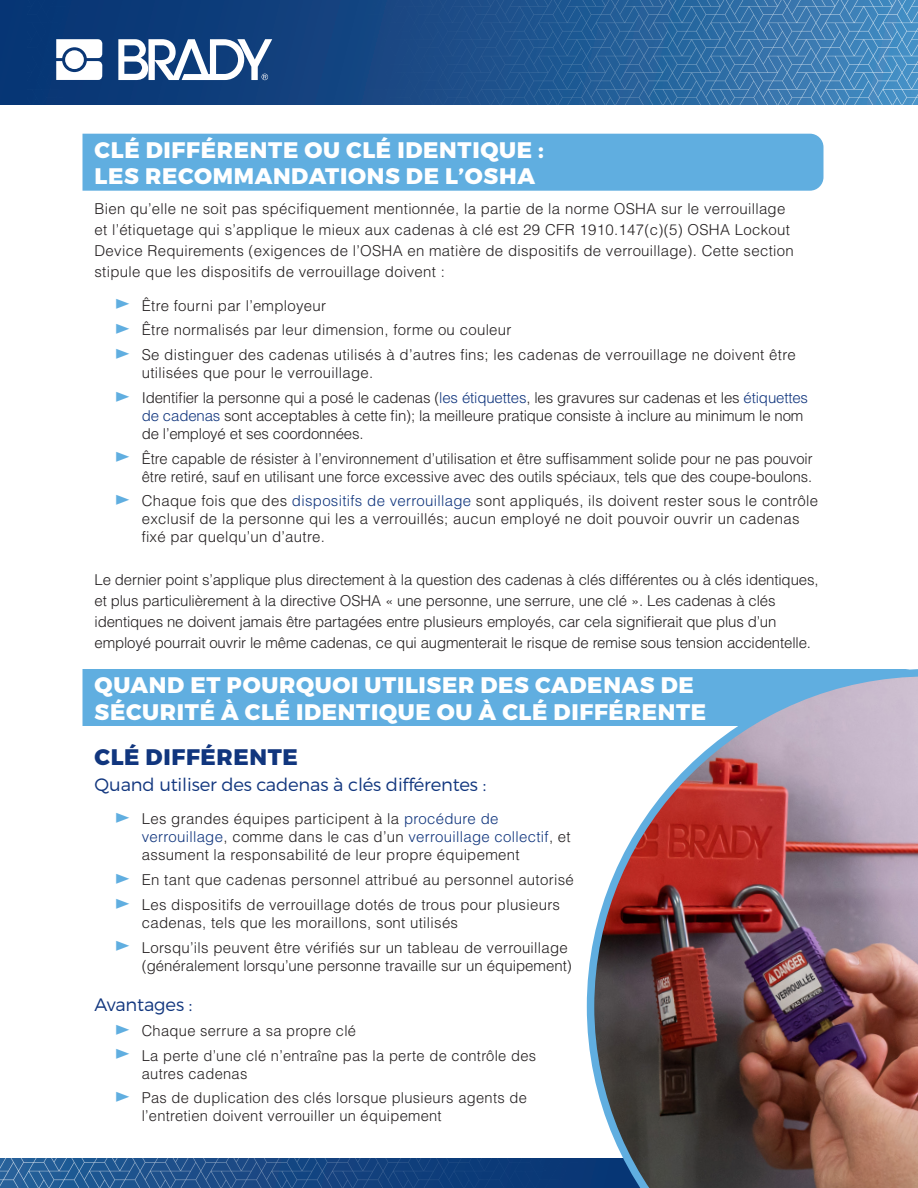
<style>
.page{position:relative;width:918px;height:1188px;background:#fff}
.page>*{position:absolute;margin:0;border:0;box-sizing:border-box;transform-origin:0 0}
.t1{font:800 22.5px "Montserrat";letter-spacing:.03em;color:#fff}
.t2{font:800 22.5px "Montserrat";letter-spacing:.03em;color:#11367e}
.t3{font:300 18px "Montserrat";letter-spacing:-.01em;color:#11367e}
.t4{font:300 15px/18px "Helvetica LT Std";letter-spacing:.02em;color:#231f20}
.t5{font:300 15px/21px "Helvetica LT Std";letter-spacing:-.01em;color:#231f20}
.t6{font:300 15px/18px "Helvetica LT Std";color:#231f20}
.s1{color:#11367e}
</style>
<div class="page">
<div style="left:0;top:0;width:918px;height:104px;background:#063775"></div>
<img style="left:0;top:1158px;width:587px;height:30px">
<img style="left:102px;top:0;width:816px;height:104px">
<svg style="left:56px;top:39px;width:46px;height:41px;background:#d3dbe6"></svg>
<div style="left:65px;top:50px;width:19px;height:19px;background:#fff;border-radius:50%"></div>
<svg style="left:118px;top:39px;width:154px;height:41px"></svg>
<div style="left:82px;top:134px;width:742px;height:57px;background:#60aee0"></div>
<div style="left:82px;top:669px;width:505px;height:57px;background:#60aee0"></div>
<img style="left:587px;top:669px;width:331px;height:519px">
<p class="t1" style="left:95px;top:136px;width:451px">CLÉ DIFFÉRENTE OU CLÉ IDENTIQUE :</p>
<p class="t1" style="left:95px;top:162px;width:442px">LES RECOMMANDATIONS DE L’OSHA</p>
<p class="t4" style="left:94px;top:198px;width:701px;line-height:21px">Bien qu’elle ne soit pas spécifiquement mentionnée, la partie de la norme OSHA sur le verrouillage et l’étiquetage qui s’applique le mieux aux cadenas à clé est 29 CFR 1910.147(c)(5) OSHA Lockout Device Requirements (exigences de l’OSHA en matière de dispositifs de verrouillage). Cette section stipule que les dispositifs de verrouillage doivent :</p>
<p class="t4" style="left:142px;top:296px;width:186px">Être fourni par l’employeur</p>
<p class="t4" style="left:142px;top:321px;width:371px">Être normalisés par leur dimension, forme ou couleur</p>
<p class="t4" style="left:142px;top:346px;width:655px">Se distinguer des cadenas utilisés à d’autres fins; les cadenas de verrouillage ne doivent être utilisées que pour le verrouillage.</p>
<p class="t5" style="left:142px;top:388px;width:668px;line-height:18px">Identifier la personne qui a posé le cadenas (<span class="s1">les étiquettes</span>, les gravures sur cadenas et les <span class="s1">étiquettes de cadenas</span> sont acceptables à cette fin); la meilleure pratique consiste à inclure au minimum le nom de l’employé et ses coordonnées.</p>
<p class="t6" style="left:142px;top:449px;width:673px">Être capable de résister à l’environnement d’utilisation et être suffisamment solide pour ne pas pouvoir être retiré, sauf en utilisant une force excessive avec des outils spéciaux, tels que des coupe-boulons.</p>
<p class="t4" style="left:142px;top:492px;width:678px">Chaque fois que des <span class="s1">dispositifs de verrouillage</span> sont appliqués, ils doivent rester sous le contrôle exclusif de la personne qui les a verrouillés; aucun employé ne doit pouvoir ouvrir un cadenas fixé par quelqu’un d’autre.</p>
<p class="t5" style="left:94px;top:569px;width:726px">Le dernier point s’applique plus directement à la question des cadenas à clés différentes ou à clés identiques, et plus particulièrement à la directive OSHA « une personne, une serrure, une clé ». Les cadenas à clés identiques ne doivent jamais être partagées entre plusieurs employés, car cela signifierait que plus d’un employé pourrait ouvrir le même cadenas, ce qui augmenterait le risque de remise sous tension accidentelle.</p>
<p class="t1" style="left:95px;top:671px;width:601px">QUAND ET POURQUOI UTILISER DES CADENAS DE</p>
<p class="t1" style="left:95px;top:698px;width:613px">SÉCURITÉ À CLÉ IDENTIQUE OU À CLÉ DIFFÉRENTE</p>
<p class="t2" style="left:95px;top:743px;width:205px">CLÉ DIFFÉRENTE</p>
<p class="t3" style="left:94px;top:773px;width:393px">Quand utiliser des cadenas à clés différentes :</p>
<p class="t4" style="left:142px;top:810px;width:431px">Les grandes équipes participent à la <span class="s1">procédure de verrouillage</span>, comme dans le cas d’un <span class="s1">verrouillage collectif</span>, et assument la responsabilité de leur propre équipement</p>
<p class="t4" style="left:142px;top:871px;width:434px">En tant que cadenas personnel attribué au personnel autorisé</p>
<p class="t4" style="left:142px;top:895px;width:420px">Les dispositifs de verrouillage dotés de trous pour plusieurs cadenas, tels que les moraillons, sont utilisés</p>
<p class="t6" style="left:142px;top:938px;width:432px">Lorsqu’ils peuvent être vérifiés sur un tableau de verrouillage (généralement lorsqu’une personne travaille sur un équipement)</p>
<p class="t3" style="left:94px;top:994px;width:99px">Avantages :</p>
<p class="t4" style="left:142px;top:1021px;width:216px">Chaque serrure a sa propre clé</p>
<p class="t4" style="left:142px;top:1046px;width:396px">La perte d’une clé n’entraîne pas la perte de contrôle des autres cadenas</p>
<p class="t4" style="left:142px;top:1089px;width:387px">Pas de duplication des clés lorsque plusieurs agents de l’entretien doivent verrouiller un équipement</p>
</div>
